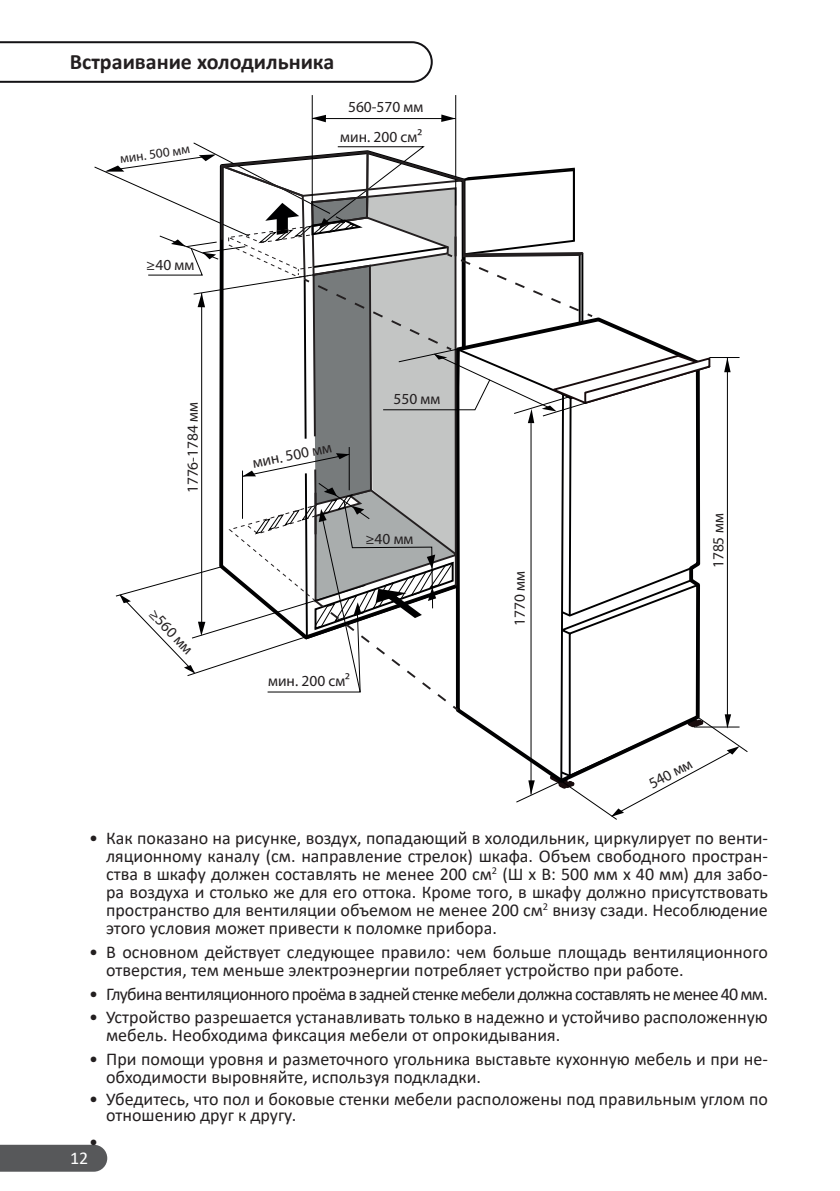
<style>
.page{position:relative;width:840px;height:1191px;background:#fff}
.page>*{position:absolute;margin:0;border:0;box-sizing:border-box;transform-origin:0 0}
.Подзаголовок{font:700 22px "Calibri";color:#231f20}
.t1{font:18px/18px "Calibri";color:#231f20}
.t2{font:18px "Calibri";letter-spacing:-.04em;color:#231f20}
.t3{font:18px "Calibri";color:#fff}
.t4{font:15.4px "Myriad Pro";color:#231f20}
.t5{font:13.4px "Myriad Pro";color:#231f20}
</style>
<div class="page">
<div style="left:0;top:1144px;width:107px;height:27px;background:#57585a"></div>
<svg style="left:441px;top:114px;width:14px;height:8px"></svg>
<svg style="left:311px;top:115px;width:15px;height:7px"></svg>
<hr style="left:455px;top:95px;width:1px;height:110px;background:#000001">
<hr style="left:312px;top:95px;width:1px;height:110px;background:#000001">
<hr style="left:312px;top:118px;width:143px;height:1px;background:#000001">
<svg style="left:94px;top:142px;width:653px;height:678px"></svg>
<svg style="left:0;top:41px;width:432px;height:42px"></svg>
<p class="Подзаголовок" style="left:70px;top:46px;width:266px">Встраивание холодильника</p>
<p class="t4" style="left:348px;top:97px;width:77px">560-570 мм</p>
<p class="t5" style="left:119px;top:150px;width:71px;rotate:-8deg">мин. 500 мм</p>
<p class="t4" style="left:146px;top:255px;width:49px">≥40 мм</p>
<p class="t4" style="left:183px;top:493px;width:92px;rotate:-90deg">1776-1784 мм</p>
<p class="t4" style="left:158px;top:604px;width:57px;rotate:46deg">≥560 мм</p>
<p class="t4" style="left:340px;top:127px;width:83px">мин. 200 см²</p>
<p class="t4" style="left:251px;top:454px;width:81px;rotate:-12deg">мин. 500 мм</p>
<p class="t4" style="left:393px;top:389px;width:48px">550 мм</p>
<p class="t4" style="left:365px;top:529px;width:49px">≥40 мм</p>
<p class="t4" style="left:268px;top:671px;width:83px">мин. 200 см²</p>
<p class="t4" style="left:509px;top:625px;width:56px;rotate:-90deg">1770 мм</p>
<p class="t4" style="left:708px;top:568px;width:56px;rotate:-90deg">1785 мм</p>
<p class="t4" style="left:645px;top:776px;width:48px;rotate:-29deg">540 мм</p>
<p class="t1" style="left:106px;top:829px;width:663px;text-align:justify;text-indent:-17px">• Как показано на рисунке, воздух, попадающий в холодильник, циркулирует по венти&shy;ляционному каналу (см. направление стрелок) шкафа. Объем свободного простран&shy;ства в шкафу должен составлять не менее 200 см<sup>2</sup> (Ш х В: 500 мм х 40 мм) для забо&shy;ра воздуха и столько же для его оттока. Кроме того, в шкафу должно присутствовать пространство для вентиляции объемом не менее 200 см<sup>2</sup> внизу сзади. Несоблюдение этого условия может привести к поломке прибора.</p>
<p class="t1" style="left:106px;top:942px;width:663px;text-indent:-17px">• В основном действует следующее правило: чем больше площадь вентиляционного отверстия, тем меньше электроэнергии потребляет устройство при работе.</p>
<p class="t2" style="left:89px;top:981px;width:680px">• Глубина вентиляционного проёма в задней стенке мебели должна составлять не менее 40 мм.</p>
<p class="t1" style="left:106px;top:1008px;width:663px;text-indent:-17px">• Устройство разрешается устанавливать только в надежно и устойчиво расположенную мебель. Необходима фиксация мебели от опрокидывания.</p>
<p class="t1" style="left:106px;top:1049px;width:663px;text-indent:-17px">• При помощи уровня и разметочного угольника выставьте кухонную мебель и при не&shy;обходимости выровняйте, используя подкладки.</p>
<p class="t1" style="left:106px;top:1090px;width:663px;line-height:16px;text-indent:-17px">• Убедитесь, что пол и боковые стенки мебели расположены под правильным углом по отношению друг к другу.</p>
<p class="t1" style="left:89px;top:1132px;width:10px">•</p>
<p class="t3" style="left:70px;top:1145px;width:20px">12</p>
</div>
